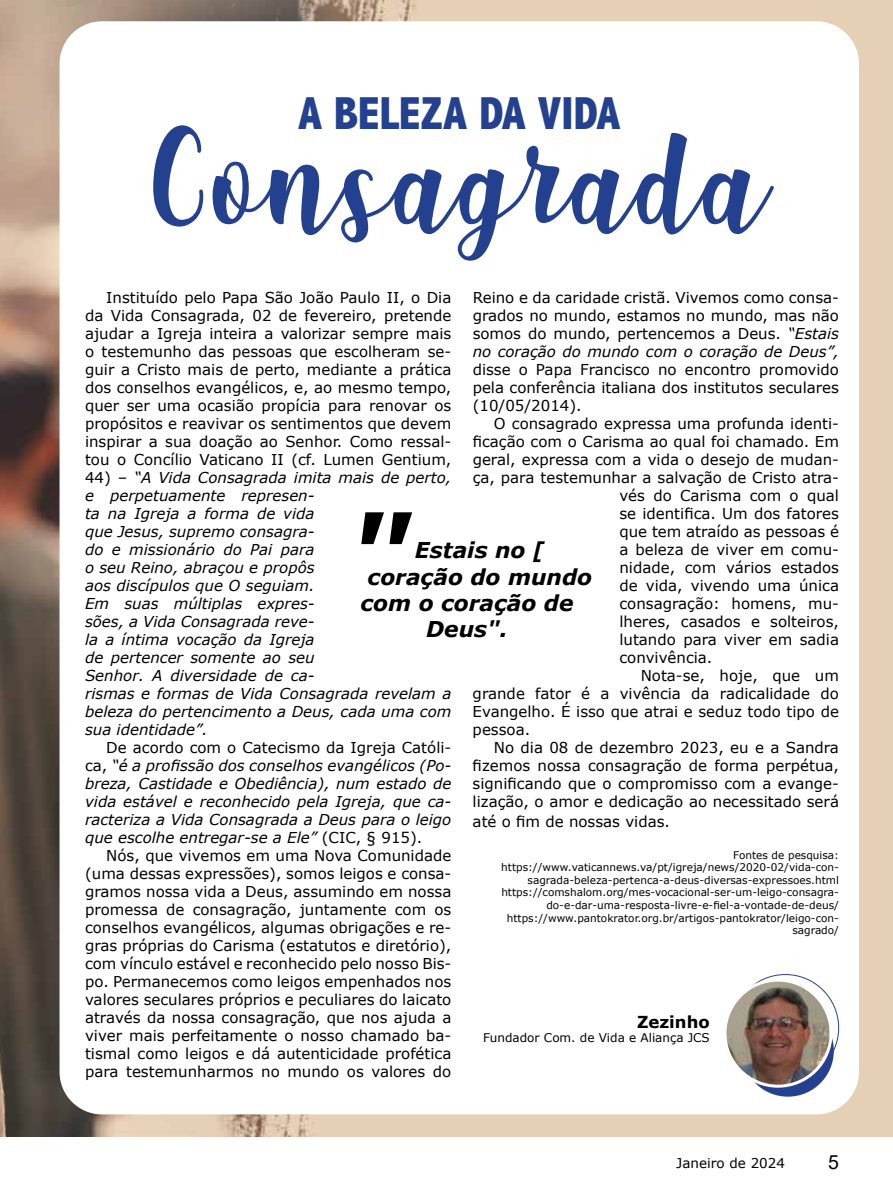
<style>
.page{position:relative;width:893px;height:1191px;background:#fff}
.page>*{position:absolute;margin:0;border:0;box-sizing:border-box;transform-origin:0 0}
.t1{font:121.05px "Shink";color:#24418f}
.t2{font:800 condensed 46.2px "Abadi";color:#24418f}
.t3{font:italic 700 21.75px "Verdana";color:#000}
.t4{font:19.5px "Arial";color:#000}
.t5{font:700 16.5px "Verdana";color:#000}
.t6{font:15px/18px "Verdana";color:#000;text-align:justify}
.t7{font:italic 15px/18px "Verdana";color:#000}
.t8{font:13.5px "Verdana";color:#000}
.t9{font:12px "Verdana";color:#000}
.t10{font:10.5px/12.6px "Verdana";color:#000;text-align:right}
.s1{font-style:normal}
.s2{font-style:italic}
</style>
<div class="page">
<img style="left:0;top:0;width:893px;height:1137px">
<div style="left:60px;top:21px;width:799px;height:1093px;background:#fff;border-radius:43px"></div>
<svg style="left:742px;top:1004px;width:92px;height:92px"></svg>
<img style="left:725px;top:980px;width:106px;height:106px;border-radius:53px">
<div style="left:723px;top:978px;width:109px;height:109px;border:3px solid #fff;border-radius:50%"></div>
<svg style="left:361px;top:512px;width:51px;height:32px"></svg>
<h2 class="t2" style="left:298px;top:87px;width:324px">A BELEZA DA VIDA</h2>
<h1 class="t1" style="left:148px;top:114px;width:624px">Consagrada</h1>
<p class="t6" style="left:85px;top:288px;width:368px;text-indent:21px">Instituído pelo Papa São João Paulo II, o Dia da Vida Consagrada, 02 de fevereiro, pretende ajudar a Igreja inteira a valorizar sempre mais o testemunho das pessoas que escolheram se&shy;guir a Cristo mais de perto, mediante a prática dos conselhos evangélicos, e, ao mesmo tempo, quer ser uma ocasião propícia para renovar os propósitos e reavivar os sentimentos que devem inspirar a sua doação ao Senhor. Como ressal&shy;tou o Concílio Vaticano II (cf. Lumen Gentium,</p>
<p class="t7" style="left:85px;top:468px;width:368px"><span class="s1">44) –</span> “A Vida Consagrada imita mais de perto, e perpetuamente represen-<br>ta na Igreja a forma de vida<br>que Jesus, supremo consagra-<br>do e missionário do Pai para<br>o seu Reino, abraçou e propôs<br>aos discípulos que O seguiam.<br>Em suas múltiplas expres-<br>sões, a Vida Consagrada reve-<br>la a íntima vocação da Igreja<br>de pertencer somente ao seu<br>Senhor. A diversidade de ca-<br>rismas e formas de Vida Consagrada revelam a beleza do pertencimento a Deus, cada uma com sua identidade”.</p>
<p class="t7" style="left:85px;top:738px;width:368px;text-align:justify;text-indent:21px"><span class="s1">De acordo com o Catecismo da Igreja Católi&shy;ca,</span> “é a profissão dos conselhos evangélicos (Po&shy;breza, Castidade e Obediência), num estado de vida estável e reconhecido pela Igreja, que ca&shy;racteriza a Vida Consagrada a Deus para o leigo que escolhe entregar-se a Ele” <span class="s1">(CIC, § 915).</span></p>
<p class="t6" style="left:85px;top:846px;width:368px;text-indent:21px">Nós, que vivemos em uma Nova Comunidade (uma dessas expressões), somos leigos e consa&shy;gramos nossa vida a Deus, assumindo em nossa promessa de consagração, juntamente com os conselhos evangélicos, algumas obrigações e re&shy;gras próprias do Carisma (estatutos e diretório), com vínculo estável e reconhecido pelo nosso Bis&shy;po. Permanecemos como leigos empenhados nos valores seculares próprios e peculiares do laicato através da nossa consagração, que nos ajuda a viver mais perfeitamente o nosso chamado ba&shy;tismal como leigos e dá autenticidade profética para testemunharmos no mundo os valores do</p>
<p class="t6" style="left:473px;top:288px;width:368px">Reino e da caridade cristã. Vivemos como consa&shy;grados no mundo, estamos no mundo, mas não somos do mundo, pertencemos a Deus. <span class="s2">“Estais no coração do mundo com o coração de Deus”,</span></p>
<p class="t6" style="left:473px;top:360px;width:368px">disse o Papa Francisco no encontro promovido pela conferência italiana dos institutos seculares (10/05/2014).</p>
<p class="t6" style="left:494px;top:414px;width:347px">O consagrado expressa uma profunda identi-</p>
<p class="t6" style="left:473px;top:432px;width:368px">ficação com o Carisma ao qual foi chamado. Em</p>
<p class="t6" style="left:473px;top:450px;width:368px">geral, expressa com a vida o desejo de mudan-</p>
<p class="t6" style="left:473px;top:468px;width:368px">ça, para testemunhar a salvação de Cristo atra-</p>
<p class="t6" style="left:619px;top:486px;width:221px">vés do Carisma com o qual</p>
<p class="t6" style="left:619px;top:504px;width:221px">se identifica. Um dos fatores</p>
<p class="t6" style="left:619px;top:522px;width:221px">que tem atraído as pessoas é</p>
<p class="t6" style="left:619px;top:540px;width:221px">a beleza de viver em comu-</p>
<p class="t6" style="left:619px;top:558px;width:221px">nidade, com vários estados</p>
<p class="t6" style="left:619px;top:576px;width:221px">de vida, vivendo uma única</p>
<p class="t6" style="left:619px;top:594px;width:221px">consagração: homens, mu-</p>
<p class="t6" style="left:619px;top:612px;width:221px">lheres, casados e solteiros,</p>
<p class="t6" style="left:619px;top:630px;width:221px">lutando para viver em sadia</p>
<p class="t6" style="left:619px;top:648px;width:94px">convivência.</p>
<p class="t6" style="left:641px;top:666px;width:200px">Nota-se, hoje, que um</p>
<p class="t6" style="left:473px;top:684px;width:368px">grande fator é a vivência da radicalidade do</p>
<p class="t6" style="left:473px;top:702px;width:368px">Evangelho. É isso que atrai e seduz todo tipo de</p>
<p class="t6" style="left:473px;top:720px;width:59px">pessoa.</p>
<p class="t6" style="left:494px;top:738px;width:347px">No dia 08 de dezembro 2023, eu e a Sandra</p>
<p class="t6" style="left:473px;top:756px;width:368px">fizemos nossa consagração de forma perpétua,</p>
<p class="t6" style="left:473px;top:774px;width:368px">significando que o compromisso com a evange-</p>
<p class="t6" style="left:473px;top:792px;width:368px">lização, o amor e dedicação ao necessitado será</p>
<p class="t6" style="left:473px;top:812px;width:199px">até o fim de nossas vidas.</p>
<p class="t10" style="left:501px;top:848px;width:339px">Fontes de pesquisa: https://www.vaticannews.va/pt/igreja/news/2020-02/vida-con&shy;sagrada-beleza-pertenca-a-deus-diversas-expressoes.html https://comshalom.org/mes-vocacional-ser-um-leigo-consagra&shy;do-e-dar-uma-resposta-livre-e-fiel-a-vontade-de-deus/ https://www.pantokrator.org.br/artigos-pantokrator/leigo-con&shy;sagrado/</p>
<h3 class="t3" style="left:415px;top:535px;width:131px">Estais no [</h3>
<h3 class="t3" style="left:368px;top:561px;width:226px">coração do mundo</h3>
<h3 class="t3" style="left:360px;top:587px;width:215px">com o coração de</h3>
<h3 class="t3" style="left:426px;top:613px;width:83px">Deus".</h3>
<p class="t5" style="left:637px;top:1010px;width:74px">Zezinho</p>
<p class="t9" style="left:483px;top:1029px;width:228px">Fundador Com. de Vida e Aliança JCS</p>
<p class="t8" style="left:676px;top:1154px;width:110px">Janeiro de 2024</p>
<h3 class="t4" style="left:828px;top:1148px;width:12px">5</h3>
</div>
